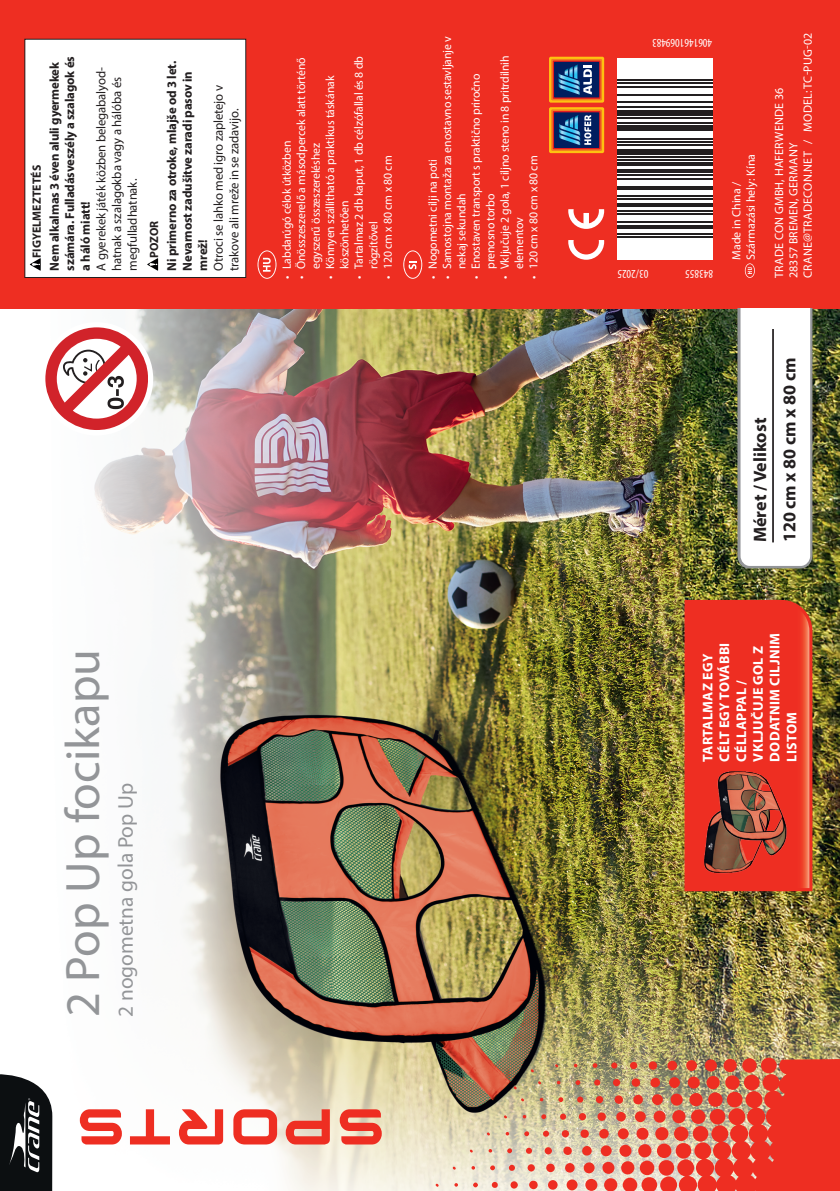
<style>
.page{position:relative;width:840px;height:1191px;background:#fff}
.page>*{position:absolute;margin:0;border:0;box-sizing:border-box;transform-origin:0 0}
.t1{font:48.4px "Myriad Pro";color:#939598}
.t2{font:21.4px "Myriad Pro";color:#939598}
.t3{font:700 18px/29.4px "Myriad Pro";color:#231f20}
.t4{font:700 14px/16.8px "Myriad Pro";letter-spacing:.02em;color:#fff}
.t5{font:700 13px/15.6px "Myriad Pro";letter-spacing:-.01em;color:#231f20}
.t6{font:13px/15.6px "Myriad Pro";letter-spacing:-.01em;color:#231f20}
.t7{font:12px/14.4px "Myriad Pro";letter-spacing:-.01em;color:#fff}
.t8{font:12px/14.4px "Myriad Pro";letter-spacing:.02em;color:#fff}
.t9{font:condensed 12px "Myriad Pro";color:#fff}
.t10{font:700 12px "Myriad Pro";letter-spacing:.01em;color:#231f20}
.s1{font-weight:400}
</style>
<div class="page">
<img style="left:0;top:308px;width:839px;height:883px">
<svg style="left:339px;top:1109px;width:42px;height:35px"></svg>
<svg style="left:80px;top:1109px;width:42px;height:35px"></svg>
<svg style="left:285px;top:1109px;width:44px;height:35px;background:#e87b6c"></svg>
<svg style="left:233px;top:1109px;width:44px;height:35px"></svg>
<svg style="left:179px;top:1109px;width:44px;height:35px"></svg>
<svg style="left:130px;top:1109px;width:40px;height:35px"></svg>
<img style="left:435px;top:1057px;width:404px;height:134px">
<svg style="left:0;top:1073px;width:52px;height:118px;background:#383b3c"></svg>
<div style="left:0;top:0;width:839px;height:308px;background:#ee2e22"></div>
<div style="left:25px;top:39px;width:220px;height:238px;background:#fff"></div>
<svg style="left:30px;top:258px;width:11px;height:13px"></svg>
<svg style="left:147px;top:258px;width:11px;height:13px"></svg>
<div style="left:617px;top:58px;width:95px;height:202px;background:#fff"></div>
<hr style="left:617px;top:236px;width:95px;height:2px;background:#231f20">
<hr style="left:617px;top:233px;width:95px;height:2px;background:#231f20">
<hr style="left:617px;top:225px;width:95px;height:3px;background:#231f20">
<hr style="left:617px;top:221px;width:95px;height:2px;background:#231f20">
<hr style="left:617px;top:213px;width:95px;height:2px;background:#231f20">
<hr style="left:617px;top:210px;width:95px;height:1px;background:#231f20">
<hr style="left:617px;top:203px;width:95px;height:3px;background:#231f20">
<hr style="left:617px;top:198px;width:95px;height:2px;background:#231f20">
<hr style="left:617px;top:195px;width:95px;height:1px;background:#231f20">
<hr style="left:617px;top:186px;width:95px;height:4px;background:#231f20">
<hr style="left:617px;top:178px;width:95px;height:2px;background:#231f20">
<hr style="left:617px;top:174px;width:95px;height:2px;background:#231f20">
<hr style="left:617px;top:169px;width:95px;height:4px;background:#231f20">
<hr style="left:617px;top:163px;width:95px;height:3px;background:#231f20">
<hr style="left:617px;top:159px;width:95px;height:2px;background:#231f20">
<hr style="left:617px;top:156px;width:95px;height:2px;background:#231f20">
<div style="left:617px;top:149px;width:95px;height:5px;background:#231f20"></div>
<hr style="left:617px;top:144px;width:95px;height:2px;background:#231f20">
<hr style="left:617px;top:141px;width:95px;height:2px;background:#231f20">
<hr style="left:617px;top:138px;width:95px;height:1px;background:#231f20">
<div style="left:617px;top:126px;width:95px;height:5px;background:#231f20"></div>
<hr style="left:617px;top:123px;width:95px;height:1px;background:#231f20">
<hr style="left:617px;top:118px;width:95px;height:1px;background:#231f20">
<div style="left:617px;top:111px;width:95px;height:5px;background:#231f20"></div>
<hr style="left:617px;top:106px;width:95px;height:1px;background:#231f20">
<hr style="left:617px;top:101px;width:95px;height:1px;background:#231f20">
<hr style="left:617px;top:94px;width:95px;height:2px;background:#231f20">
<hr style="left:617px;top:86px;width:95px;height:1px;background:#231f20">
<hr style="left:617px;top:82px;width:95px;height:2px;background:#231f20">
<hr style="left:617px;top:79px;width:95px;height:2px;background:#231f20">
<svg style="left:737px;top:308px;width:75px;height:260px"></svg>
<hr style="left:771px;top:329px;width:2px;height:213px;background:#231f20">
<svg style="left:257px;top:250px;width:19px;height:29px"></svg>
<svg style="left:403px;top:250px;width:19px;height:29px"></svg>
<svg style="left:684px;top:600px;width:128px;height:291px;background:#ec3425"></svg>
<img style="left:687px;top:766px;width:101px;height:136px">
<img style="left:708px;top:756px;width:85px;height:128px">
<svg style="left:744px;top:263px;width:10px;height:15px"></svg>
<svg style="left:568px;top:209px;width:36px;height:51px"></svg>
<div style="left:40px;top:322px;width:113px;height:113px;background:#fff;border-radius:50%"></div>
<svg style="left:45px;top:328px;width:102px;height:102px"></svg>
<div style="left:548px;top:107px;width:56px;height:46px;background:linear-gradient(to right,#fec210,#fec210);border-radius:2px"></div>
<div style="left:551px;top:109px;width:50px;height:42px;background:linear-gradient(to right,#ee6021,#ee5f21)"></div>
<svg style="left:552px;top:111px;width:48px;height:38px"></svg>
<div style="left:553px;top:112px;width:46px;height:36px;background:#011e5f"></div>
<svg style="left:559px;top:115px;width:32px;height:30px"></svg>
<div style="left:548px;top:57px;width:56px;height:46px;background:linear-gradient(to right,#fec210,#fec210);border-radius:2px"></div>
<div style="left:551px;top:59px;width:50px;height:41px;background:#eb4f21"></div>
<div style="left:552px;top:61px;width:48px;height:38px;background:#731b3f"></div>
<div style="left:553px;top:62px;width:46px;height:35px;background:#011e5f"></div>
<svg style="left:558px;top:64px;width:33px;height:31px"></svg>
<p class="t10" style="left:29px;top:258px;width:95px;rotate:-90deg">FIGYELMEZTETÉS</p>
<p class="t5" style="left:46px;top:271px;width:216px;rotate:-90deg">Nem alkalmas 3 éven aluli gyermekek számára. Fulladásveszély a szalagok és a háló miatt!</p>
<p class="t6" style="left:93px;top:271px;width:205px;rotate:-90deg">A gyerekek játék közben belegabalyod&shy;hatnak a szalagokba vagy a hálóba és megfulladhatnak.</p>
<p class="t10" style="left:146px;top:258px;width:39px;rotate:-90deg">POZOR</p>
<p class="t5" style="left:163px;top:271px;width:211px;rotate:-90deg">Ni primerno za otroke, mlajše od 3 let.<br>Nevarnost zadušitve zaradi pasov in mrež!<br><span class="s1">Otroci se lahko med igro zapletejo v trakove ali mreže in se zadavijo.</span></p>
<p class="t7" style="left:439px;top:269px;width:234px;text-indent:-10px;rotate:-90deg">• Samostojna montaža za enostavno sestavljanje v nekaj sekundah</p>
<p class="t7" style="left:497px;top:269px;width:215px;text-indent:-10px;rotate:-90deg">• Vključuje 2 gola, 1 ciljno steno in 8 pritrdilnih elementov</p>
<p class="t7" style="left:351px;top:269px;width:214px;text-indent:-10px;rotate:-90deg">• Tartalmaz 2 db kaput, 1 db célzófallal és 8 db rögzítővel</p>
<p class="t7" style="left:294px;top:269px;width:213px;text-indent:-10px;rotate:-90deg">• Önösszeszerelő a másodpercek alatt történő egyszerű összeszereléshez</p>
<p class="t7" style="left:468px;top:269px;width:196px;text-indent:-10px;rotate:-90deg">• Enostaven transport s praktično priročno prenosno torbo</p>
<p class="t7" style="left:322px;top:269px;width:195px;text-indent:-10px;rotate:-90deg">• Könnyen szállítható a praktikus táskának köszönhetően</p>
<p class="t7" style="left:279px;top:279px;width:139px;rotate:-90deg">• Labdarúgó célok útközben</p>
<p class="t7" style="left:380px;top:279px;width:125px;rotate:-90deg">• 120 cm x 80 cm x 80 cm</p>
<p class="t7" style="left:425px;top:279px;width:121px;rotate:-90deg">• Nogometni cilji na poti</p>
<p class="t7" style="left:526px;top:279px;width:125px;rotate:-90deg">• 120 cm x 80 cm x 80 cm</p>
<p class="t1" style="left:53px;top:1016px;width:369px;rotate:-90deg">2 Pop Up focikapu</p>
<p class="t2" style="left:112px;top:1016px;width:235px;rotate:-90deg">2 nogometna gola Pop Up</p>
<p class="t9" style="left:711px;top:50px;width:62px;rotate:-180deg">4061461069483</p>
<p class="t9" style="left:648px;top:281px;width:33px;rotate:-180deg">03/2025</p>
<p class="t9" style="left:712px;top:281px;width:29px;rotate:-180deg">843855</p>
<p class="t7" style="left:743px;top:260px;width:107px;rotate:-90deg">Származási hely: Kína</p>
<p class="t7" style="left:728px;top:260px;width:80px;rotate:-90deg">Made in China /</p>
<p class="t8" style="left:785px;top:278px;width:247px;rotate:-90deg">28357 BREMEN, GERMANY<br>CRANE@TRADECON.NET / MODEL: TC-PUG-02</p>
<p class="t8" style="left:771px;top:278px;width:191px;rotate:-90deg">TRADE CON GMBH, HAFERWENDE 36</p>
<p class="t3" style="left:744px;top:542px;width:186px;rotate:-90deg">Méret / Velikost<br>120 cm x 80 cm x 80 cm</p>
<p class="t4" style="left:698px;top:761px;width:120px;rotate:-90deg">TARTALMAZ EGY<br>CÉLT EGY TOVÁBBI<br>CÉLLAPPAL /</p>
<p class="t4" style="left:748px;top:761px;width:130px;rotate:-90deg">VKLJUČUJE GOL Z<br>DODATNIM CILJNIM<br>LISTOM</p>
</div>
